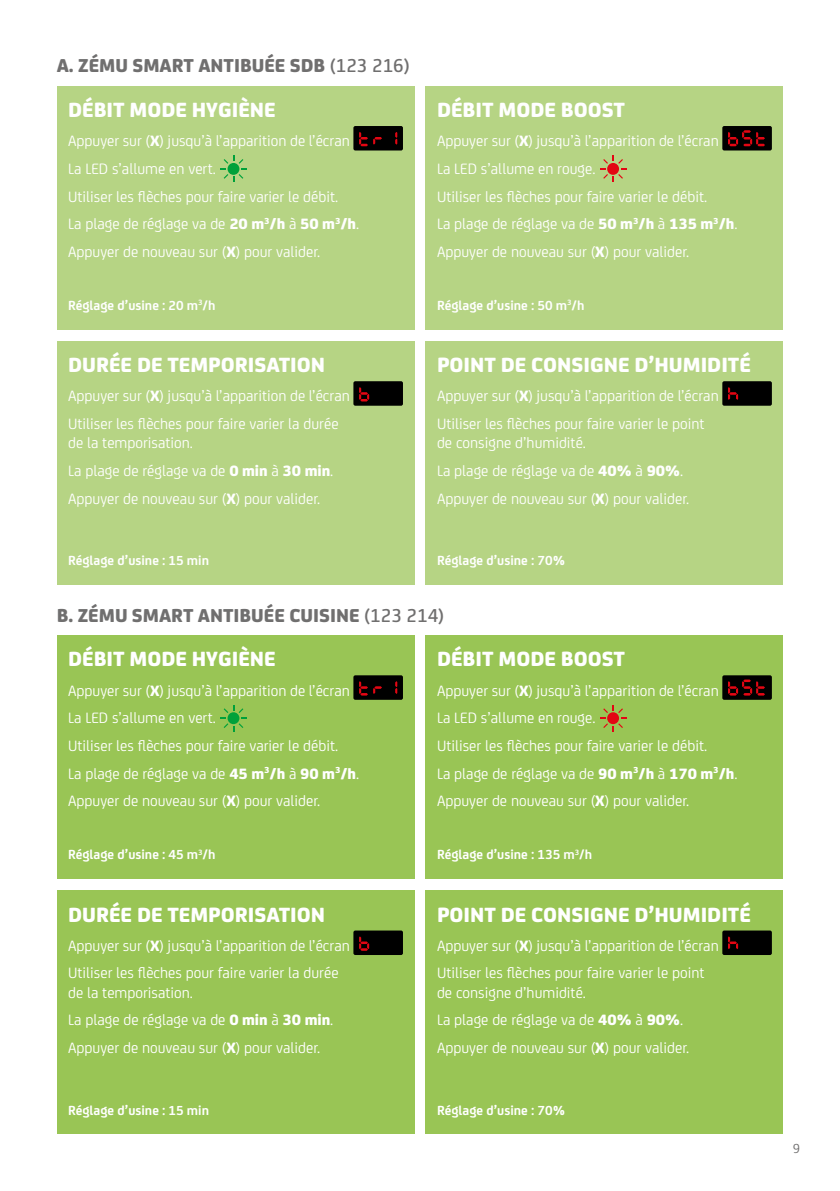
<style>
.page{position:relative;width:840px;height:1191px;background:#fff}
.page>*{position:absolute;margin:0;border:0;box-sizing:border-box;transform-origin:0 0}
.t1{font:800 22px "FS Joey";color:#fff}
.t2{font:800 20px "FS Joey";color:#706f6f}
.t3{font:16px/27.8px "FS Joey";color:#fff}
.t4{font:700 14px "FS Joey";color:#fff}
.t5{font:14px "FS Joey";color:#706f6f}
.s1{font-weight:500}
.s2{font-weight:800}
</style>
<div class="page">
<div style="left:57px;top:86px;width:357px;height:244px;background:#b6d484"></div>
<div style="left:353px;top:126px;width:50px;height:24px;background:#000;border-radius:2px"></div>
<svg style="left:359px;top:132px;width:38px;height:14px"></svg>
<svg style="left:220px;top:156px;width:27px;height:26px"></svg>
<div style="left:57px;top:635px;width:357px;height:244px;background:#99c555"></div>
<div style="left:353px;top:675px;width:50px;height:25px;background:#000;border-radius:2px"></div>
<svg style="left:359px;top:681px;width:38px;height:14px"></svg>
<svg style="left:220px;top:705px;width:27px;height:26px"></svg>
<div style="left:57px;top:341px;width:357px;height:244px;background:#b6d484"></div>
<div style="left:353px;top:381px;width:50px;height:25px;background:#000;border-radius:2px"></div>
<svg style="left:359px;top:387px;width:11px;height:14px"></svg>
<div style="left:57px;top:890px;width:357px;height:244px;background:#99c555"></div>
<div style="left:353px;top:930px;width:50px;height:25px;background:#000;border-radius:2px"></div>
<svg style="left:359px;top:936px;width:11px;height:14px"></svg>
<div style="left:425px;top:86px;width:357px;height:244px;background:#b6d484"></div>
<div style="left:722px;top:126px;width:49px;height:24px;background:#000;border-radius:2px"></div>
<svg style="left:728px;top:130px;width:37px;height:16px"></svg>
<svg style="left:600px;top:156px;width:26px;height:26px"></svg>
<div style="left:425px;top:635px;width:357px;height:244px;background:#99c555"></div>
<div style="left:722px;top:675px;width:49px;height:25px;background:#000;border-radius:2px"></div>
<svg style="left:728px;top:679px;width:37px;height:16px"></svg>
<svg style="left:600px;top:705px;width:26px;height:26px"></svg>
<div style="left:425px;top:341px;width:357px;height:244px;background:#b6d484"></div>
<div style="left:722px;top:381px;width:49px;height:25px;background:#000;border-radius:2px"></div>
<svg style="left:728px;top:387px;width:11px;height:13px"></svg>
<div style="left:425px;top:890px;width:357px;height:244px;background:#99c555"></div>
<div style="left:722px;top:930px;width:49px;height:25px;background:#000;border-radius:2px"></div>
<svg style="left:728px;top:936px;width:11px;height:13px"></svg>
<p class="t2" style="left:57px;top:49px;width:354px">A. ZÉMU SMART ANTIBUÉE SDB <span class="s1">(123 216)</span></p>
<h1 class="t1" style="left:68px;top:93px;width:209px">DÉBIT MODE HYGIÈNE</h1>
<p class="t3" style="left:68px;top:126px;width:292px">Appuyer sur (<span class="s2">X</span>) jusqu’à l’apparition de l’écran La LED s’allume en vert.<br>Utiliser les flèches pour faire varier le débit.<br>La plage de réglage va de <span class="s2">20 m</span><sup>3</sup><span class="s2">/h</span> à <span class="s2">50 m</span><sup>3</sup><span class="s2">/h</span>.<br>Appuyer de nouveau sur (<span class="s2">X</span>) pour valider.</p>
<p class="t4" style="left:68px;top:295px;width:149px">Réglage d’usine : 20 m<sup>3</sup>/h</p>
<h1 class="t1" style="left:437px;top:93px;width:189px">DÉBIT MODE BOOST</h1>
<p class="t3" style="left:437px;top:126px;width:302px">Appuyer sur (<span class="s2">X</span>) jusqu’à l’apparition de l’écran<br>La LED s’allume en rouge.<br>Utiliser les flèches pour faire varier le débit.<br>La plage de réglage va de <span class="s2">50 m</span><sup>3</sup><span class="s2">/h</span> à <span class="s2">135 m</span><sup>3</sup><span class="s2">/h</span>.<br>Appuyer de nouveau sur (<span class="s2">X</span>) pour valider.</p>
<p class="t4" style="left:437px;top:295px;width:149px">Réglage d’usine : 50 m<sup>3</sup>/h</p>
<h1 class="t1" style="left:68px;top:348px;width:258px">DURÉE DE TEMPORISATION</h1>
<p class="t3" style="left:68px;top:381px;width:283px">Appuyer sur (<span class="s2">X</span>) jusqu’à l’apparition de l’écran<br>Utiliser les flèches pour faire varier la durée</p>
<p class="t3" style="left:68px;top:428px;width:266px">de la temporisation.<br>La plage de réglage va de <span class="s2">0 min</span> à <span class="s2">30 min</span>.<br>Appuyer de nouveau sur (<span class="s2">X</span>) pour valider.</p>
<h1 class="t1" style="left:437px;top:348px;width:315px">POINT DE CONSIGNE D’HUMIDITÉ</h1>
<p class="t3" style="left:437px;top:381px;width:283px">Appuyer sur (<span class="s2">X</span>) jusqu’à l’apparition de l’écran<br>Utiliser les flèches pour faire varier le point</p>
<p class="t3" style="left:437px;top:428px;width:253px">de consigne d’humidité.<br>La plage de réglage va de <span class="s2">40%</span> à <span class="s2">90%</span>.<br>Appuyer de nouveau sur (<span class="s2">X</span>) pour valider.</p>
<p class="t4" style="left:68px;top:550px;width:142px">Réglage d’usine : 15 min</p>
<p class="t4" style="left:437px;top:550px;width:130px">Réglage d’usine : 70%</p>
<p class="t2" style="left:57px;top:599px;width:389px">B. ZÉMU SMART ANTIBUÉE CUISINE <span class="s1">(123 214)</span></p>
<h1 class="t1" style="left:68px;top:642px;width:209px">DÉBIT MODE HYGIÈNE</h1>
<p class="t3" style="left:68px;top:675px;width:292px">Appuyer sur (<span class="s2">X</span>) jusqu’à l’apparition de l’écran La LED s’allume en vert.<br>Utiliser les flèches pour faire varier le débit.<br>La plage de réglage va de <span class="s2">45 m</span><sup>3</sup><span class="s2">/h</span> à <span class="s2">90 m</span><sup>3</sup><span class="s2">/h</span>.<br>Appuyer de nouveau sur (<span class="s2">X</span>) pour valider.</p>
<p class="t4" style="left:68px;top:844px;width:149px">Réglage d’usine : 45 m<sup>3</sup>/h</p>
<h1 class="t1" style="left:68px;top:897px;width:258px">DURÉE DE TEMPORISATION</h1>
<p class="t3" style="left:68px;top:930px;width:283px">Appuyer sur (<span class="s2">X</span>) jusqu’à l’apparition de l’écran<br>Utiliser les flèches pour faire varier la durée</p>
<p class="t3" style="left:68px;top:977px;width:266px">de la temporisation.<br>La plage de réglage va de <span class="s2">0 min</span> à <span class="s2">30 min</span>.<br>Appuyer de nouveau sur (<span class="s2">X</span>) pour valider.</p>
<p class="t4" style="left:68px;top:1099px;width:142px">Réglage d’usine : 15 min</p>
<h1 class="t1" style="left:437px;top:642px;width:189px">DÉBIT MODE BOOST</h1>
<p class="t3" style="left:437px;top:675px;width:302px">Appuyer sur (<span class="s2">X</span>) jusqu’à l’apparition de l’écran<br>La LED s’allume en rouge.<br>Utiliser les flèches pour faire varier le débit.<br>La plage de réglage va de <span class="s2">90 m</span><sup>3</sup><span class="s2">/h</span> à <span class="s2">170 m</span><sup>3</sup><span class="s2">/h</span>.<br>Appuyer de nouveau sur (<span class="s2">X</span>) pour valider.</p>
<p class="t4" style="left:437px;top:844px;width:156px">Réglage d’usine : 135 m<sup>3</sup>/h</p>
<h1 class="t1" style="left:437px;top:897px;width:315px">POINT DE CONSIGNE D’HUMIDITÉ</h1>
<p class="t3" style="left:437px;top:930px;width:283px">Appuyer sur (<span class="s2">X</span>) jusqu’à l’apparition de l’écran<br>Utiliser les flèches pour faire varier le point</p>
<p class="t3" style="left:437px;top:977px;width:253px">de consigne d’humidité.<br>La plage de réglage va de <span class="s2">40%</span> à <span class="s2">90%</span>.<br>Appuyer de nouveau sur (<span class="s2">X</span>) pour valider.</p>
<p class="t4" style="left:437px;top:1099px;width:130px">Réglage d’usine : 70%</p>
<p class="t5" style="left:792px;top:1138px;width:9px">9</p>
</div>
